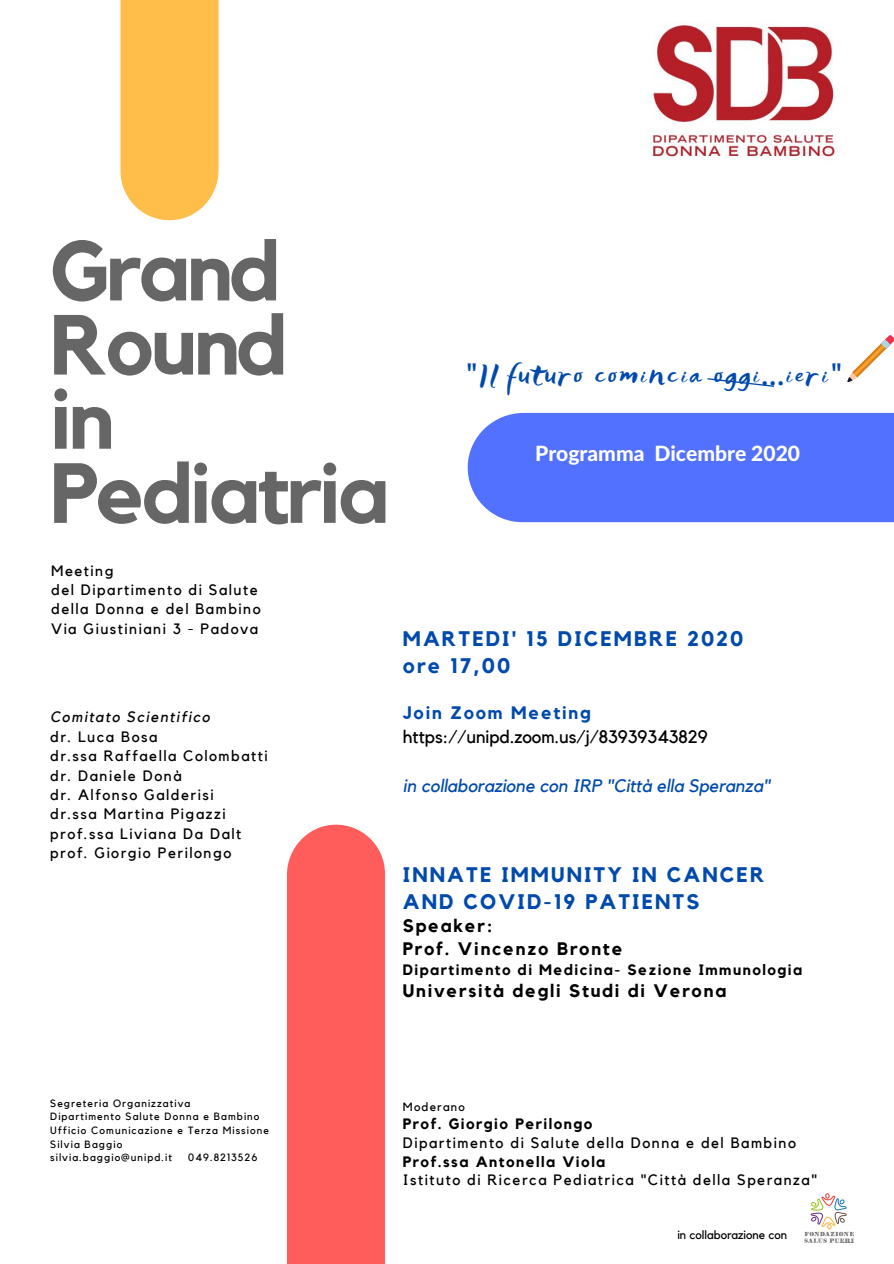
<style>
.page{position:relative;width:894px;height:1264px;background:#fff}
.page>*{position:absolute;margin:0;border:0;box-sizing:border-box;transform-origin:0 0}
.t1{font:700 84px/74.1px "Kollektif";letter-spacing:-.03em;color:#666}
.t2{font:27.9px "Lifelogo Easy";letter-spacing:.1em;color:#004aad}
.t3{font:700 21px "Kollektif";letter-spacing:.1em;color:#004aad}
.t4{font:800 21px "Lato Latin";color:#fff}
.t5{font:700 18px "Kollektif";letter-spacing:.1em;color:#000}
.t6{font:italic 18px "Kollektif";color:#004aad}
.t7{font:18px "Kollektif";color:#000}
.t8{font:700 18px "Kollektif";letter-spacing:.1em;color:#004aad}
.t9{font:15px "Kollektif";letter-spacing:.1em;color:#000}
.t10{font:700 15px "Kollektif";letter-spacing:.1em;color:#000}
.t11{font:italic 15px "Kollektif";letter-spacing:.1em;color:#000}
.t12{font:12px "Kollektif";color:#000}
.t13{font:12px "Kollektif";letter-spacing:.1em;color:#000}
.t14{font:10.5px "Kollektif";letter-spacing:.1em;color:#000}
</style>
<div class="page">
<div style="left:467px;top:413px;width:426px;height:109px;background:#5271ff"></div>
<div style="left:120px;top:0;width:98px;height:221px;background:#ffbd4a"></div>
<div style="left:287px;top:824px;width:98px;height:439px;background:#ff5c5c"></div>
<img style="left:648px;top:22px;width:188px;height:135px">
<svg style="left:707px;top:378px;width:66px;height:9px"></svg>
<svg style="left:847px;top:335px;width:46px;height:48px"></svg>
<img style="left:804px;top:1193px;width:49px;height:49px">
<p class="t1" style="left:50px;top:237px;width:238px">Grand<br>Round</p>
<p class="t1" style="left:50px;top:385px;width:340px">in<br>Pediatria</p>
<p class="t9" style="left:51px;top:563px;width:64px">Meeting</p>
<p class="t9" style="left:51px;top:583px;width:208px">del Dipartimento di Salute</p>
<p class="t9" style="left:51px;top:602px;width:211px">della Donna e del Bambino</p>
<p class="t9" style="left:51px;top:621px;width:208px">Via Giustiniani 3 - Padova</p>
<p class="t11" style="left:50px;top:710px;width:161px">Comitato Scientifico</p>
<p class="t9" style="left:50px;top:729px;width:109px">dr. Luca Bosa</p>
<p class="t9" style="left:50px;top:749px;width:219px">dr.ssa Raffaella Colombatti</p>
<p class="t9" style="left:50px;top:768px;width:133px">dr. Daniele Donà</p>
<p class="t9" style="left:50px;top:787px;width:165px">dr. Alfonso Galderisi</p>
<p class="t9" style="left:50px;top:807px;width:177px">dr.ssa Martina Pigazzi</p>
<p class="t9" style="left:50px;top:826px;width:192px">prof.ssa Liviana Da Dalt</p>
<p class="t9" style="left:50px;top:845px;width:182px">prof. Giorgio Perilongo</p>
<p class="t2" style="left:466px;top:354px;width:377px">"Il futuro comincia oggi...ieri"</p>
<p class="t4" style="left:535px;top:444px;width:266px">Programma Dicembre 2020</p>
<p class="t3" style="left:403px;top:629px;width:342px">MARTEDI' 15 DICEMBRE 2020</p>
<p class="t3" style="left:403px;top:655px;width:109px">ore 17,00</p>
<p class="t8" style="left:403px;top:704px;width:189px">Join Zoom Meeting</p>
<p class="t7" style="left:403px;top:728px;width:306px">https://unipd.zoom.us/j/83939343829</p>
<p class="t6" style="left:403px;top:777px;width:368px">in collaborazione con IRP "Città ella Speranza"</p>
<p class="t3" style="left:403px;top:865px;width:363px">INNATE IMMUNITY IN CANCER</p>
<p class="t3" style="left:403px;top:891px;width:298px">AND COVID-19 PATIENTS</p>
<p class="t5" style="left:403px;top:917px;width:91px">Speaker:</p>
<p class="t5" style="left:403px;top:940px;width:221px">Prof. Vincenzo Bronte</p>
<p class="t10" style="left:403px;top:962px;width:401px">Dipartimento di Medicina- Sezione Immunologia</p>
<p class="t5" style="left:403px;top:982px;width:325px">Università degli Studi di Verona</p>
<p class="t14" style="left:50px;top:1098px;width:142px">Segreteria Organizzativa</p>
<p class="t14" style="left:50px;top:1111px;width:211px">Dipartimento Salute Donna e Bambino</p>
<p class="t14" style="left:50px;top:1125px;width:220px">Ufficio Comunicazione e Terza Missione</p>
<p class="t14" style="left:50px;top:1139px;width:73px">Silvia Baggio</p>
<p class="t14" style="left:50px;top:1152px;width:123px">silvia.baggio@unipd.it</p>
<p class="t14" style="left:188px;top:1152px;width:71px">049.8213526</p>
<p class="t13" style="left:403px;top:1101px;width:63px">Moderano</p>
<p class="t10" style="left:403px;top:1116px;width:191px">Prof. Giorgio Perilongo</p>
<p class="t9" style="left:403px;top:1135px;width:394px">Dipartimento di Salute della Donna e del Bambino</p>
<p class="t10" style="left:403px;top:1154px;width:204px">Prof.ssa Antonella Viola</p>
<p class="t9" style="left:403px;top:1173px;width:415px">Istituto di Ricerca Pediatrica "Città della Speranza"</p>
<p class="t12" style="left:677px;top:1229px;width:111px">in collaborazione con</p>
</div>
